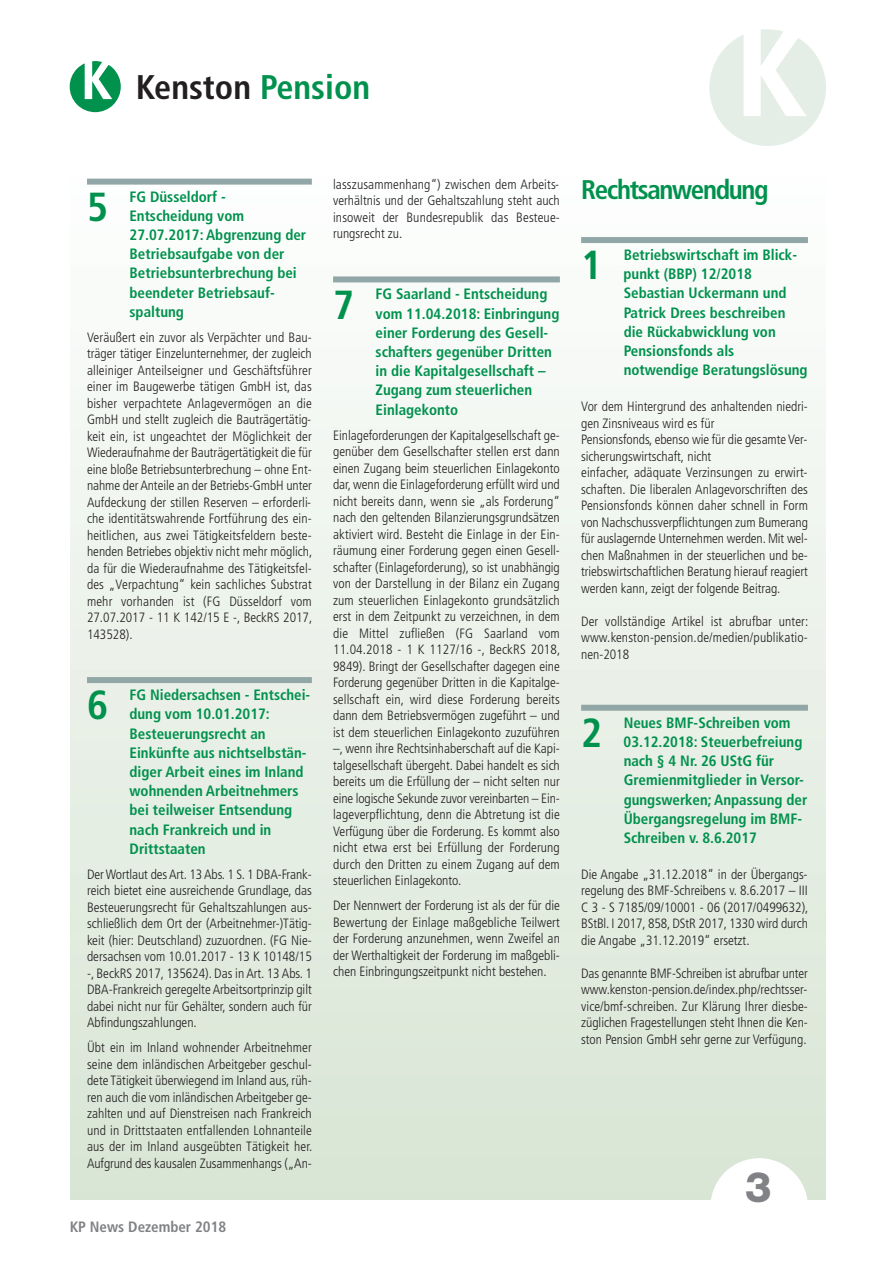
<style>
.page{position:relative;width:893px;height:1263px;background:#fff}
.page>*{position:absolute;margin:0;border:0;box-sizing:border-box;transform-origin:0 0}
.t1{font:800 42px "Helvetica Neue";color:#808285}
.t2{font:700 condensed 40.5px "Frutiger";color:#00914d}
.t3{font:700 condensed 34.2px "Frutiger";color:#231f20}
.t4{font:700 condensed 27px "Frutiger";letter-spacing:-.05em;color:#00914d}
.t5{font:700 condensed 15px/19.2px "Frutiger";color:#00914d}
.t6{font:700 condensed 15px "Frutiger";color:#808285}
.t7{font:300 condensed 13.5px/16.5px "Frutiger";color:#231f20;text-align:justify}
.s1{color:#00914d}
</style>
<div class="page">
<div style="left:70px;top:168px;width:756px;height:1031px;background:linear-gradient(to bottom,#fdfefe,#d8e5d4)"></div>
<div style="left:333px;top:276px;width:227px;height:6px;background:#91a6a7"></div>
<div style="left:87px;top:179px;width:225px;height:6px;background:#91a6a7"></div>
<div style="left:87px;top:677px;width:225px;height:6px;background:#91a6a7"></div>
<div style="left:581px;top:237px;width:227px;height:6px;background:#91a6a7"></div>
<div style="left:581px;top:705px;width:227px;height:6px;background:#91a6a7"></div>
<svg style="left:709px;top:29px;width:117px;height:117px"></svg>
<svg style="left:70px;top:61px;width:51px;height:51px"></svg>
<div style="left:710px;top:1158px;width:98px;height:98px;background:#fff;border-radius:50%"></div>
<h3 class="t3" style="left:136px;top:73px;width:236px">Kenston <span class="s1">Pension</span></h3>
<h2 class="t2" style="left:87px;top:190px;width:23px">5</h2>
<p class="t5" style="left:129px;top:188px;width:178px">FG Düsseldorf -<br>Entscheidung vom<br>27.07.2017: Abgrenzung der<br>Betriebsaufgabe von der<br>Betriebsunterbrechung bei beendeter Betriebsauf&shy;spaltung</p>
<p class="t7" style="left:87px;top:330px;width:227px">Veräußert ein zuvor als Verpächter und Bau&shy;träger tätiger Einzelunternehmer, der zugleich alleiniger Anteilseigner und Geschäftsführer einer im Baugewerbe tätigen GmbH ist, das bisher verpachtete Anlagevermögen an die GmbH und stellt zugleich die Bauträgertätig&shy;keit ein, ist ungeachtet der Möglichkeit der Wiederaufnahme der Bauträgertätigkeit die für eine bloße Betriebsunterbrechung – ohne Ent&shy;nahme der Anteile an der Betriebs-GmbH unter Aufdeckung der stillen Reserven – erforderli&shy;che identitätswahrende Fortführung des ein&shy;heitlichen, aus zwei Tätigkeitsfeldern beste&shy;henden Betriebes objektiv nicht mehr möglich, da für die Wiederaufnahme des Tätigkeitsfel&shy;des „Verpachtung“ kein sachliches Substrat mehr vorhanden ist (FG Düsseldorf vom 27.07.2017 - 11 K 142/15 E -, BeckRS 2017, 143528).</p>
<h2 class="t2" style="left:87px;top:689px;width:23px">6</h2>
<p class="t5" style="left:129px;top:686px;width:182px">FG Niedersachsen - Entschei&shy;dung vom 10.01.2017:<br>Besteuerungsrecht an<br>Einkünfte aus nichtselbstän&shy;diger Arbeit eines im Inland wohnenden Arbeitnehmers bei teilweiser Entsendung nach Frankreich und in<br>Drittstaaten</p>
<p class="t7" style="left:87px;top:867px;width:226px">DerWortlaut des Art. 13 Abs. 1 S. 1 DBA-Frank&shy;reich bietet eine ausreichende Grundlage, das Besteuerungsrecht für Gehaltszahlungen aus&shy;schließlich dem Ort der (Arbeitnehmer-)Tätig&shy;keit (hier: Deutschland) zuzuordnen. (FG Nie&shy;dersachsen vom 10.01.2017 - 13 K 10148/15 -, BeckRS 2017, 135624). Das in Art. 13 Abs. 1<br>DBA-Frankreich geregelte Arbeitsortprinzip gilt dabei nicht nur für Gehälter, sondern auch für Abfindungszahlungen.</p>
<p class="t7" style="left:87px;top:1040px;width:227px">Übt ein im Inland wohnender Arbeitnehmer seine dem inländischen Arbeitgeber geschul&shy;dete Tätigkeit überwiegend im Inland aus, rüh&shy;ren auch die vom inländischen Arbeitgeber ge&shy;zahlten und auf Dienstreisen nach Frankreich und in Drittstaaten entfallenden Lohnanteile aus der im Inland ausgeübten Tätigkeit her.<br>Aufgrund des kausalen Zusammenhangs („An-</p>
<p class="t6" style="left:70px;top:1221px;width:158px">KP News Dezember 2018</p>
<p class="t7" style="left:333px;top:177px;width:228px">lasszusammenhang“) zwischen dem Arbeits&shy;verhältnis und der Gehaltszahlung steht auch insoweit der Bundesrepublik das Besteue&shy;rungsrecht zu.</p>
<h2 class="t2" style="left:333px;top:288px;width:23px">7</h2>
<p class="t5" style="left:375px;top:286px;width:185px">FG Saarland - Entscheidung vom 11.04.2018: Einbringung einer Forderung des Gesell&shy;schafters gegenüber Dritten in die Kapitalgesellschaft –<br>Zugang zum steuerlichen<br>Einlagekonto</p>
<p class="t7" style="left:333px;top:428px;width:229px">Einlageforderungen der Kapitalgesellschaft ge&shy;genüber dem Gesellschafter stellen erst dann einen Zugang beim steuerlichen Einlagekonto dar, wenn die Einlageforderung erfüllt wird und nicht bereits dann, wenn sie „als Forderung“ nach den geltenden Bilanzierungsgrundsätzen aktiviert wird. Besteht die Einlage in der Ein&shy;räumung einer Forderung gegen einen Gesell&shy;schafter (Einlageforderung), so ist unabhängig von der Darstellung in der Bilanz ein Zugang zum steuerlichen Einlagekonto grundsätzlich erst in dem Zeitpunkt zu verzeichnen, in dem die Mittel zufließen (FG Saarland vom 11.04.2018 - 1 K 1127/16 -, BeckRS 2018, 9849). Bringt der Gesellschafter dagegen eine Forderung gegenüber Dritten in die Kapitalge&shy;sellschaft ein, wird diese Forderung bereits dann dem Betriebsvermögen zugeführt – und ist dem steuerlichen Einlagekonto zuzuführen –, wenn ihre Rechtsinhaberschaft auf die Kapi&shy;talgesellschaft übergeht. Dabei handelt es sich bereits um die Erfüllung der – nicht selten nur eine logische Sekunde zuvor vereinbarten – Ein&shy;lageverpflichtung, denn die Abtretung ist die Verfügung über die Forderung. Es kommt also nicht etwa erst bei Erfüllung der Forderung durch den Dritten zu einem Zugang auf dem steuerlichen Einlagekonto.</p>
<p class="t7" style="left:333px;top:898px;width:228px">Der Nennwert der Forderung ist als der für die Bewertung der Einlage maßgebliche Teilwert der Forderung anzunehmen, wenn Zweifel an der Werthaltigkeit der Forderung im maßgebli&shy;chen Einbringungszeitpunkt nicht bestehen.</p>
<h3 class="t4" style="left:581px;top:179px;width:189px">Rechtsanwendung</h3>
<h2 class="t2" style="left:581px;top:249px;width:23px">1</h2>
<p class="t5" style="left:623px;top:246px;width:186px">Betriebswirtschaft im Blick&shy;punkt (BBP) 12/2018<br>Sebastian Uckermann und<br>Patrick Drees beschreiben die Rückabwicklung von<br>Pensionsfonds als notwendige Beratungslösung</p>
<p class="t7" style="left:581px;top:399px;width:228px;text-align:left">Vor dem Hintergrund des anhaltenden niedri&shy;gen Zinsniveaus wird es für<br>Pensionsfonds, ebenso wie für die gesamte Ver&shy;sicherungswirtschaft, nicht<br>einfacher, adäquate Verzinsungen zu erwirt&shy;schaften. Die liberalen Anlagevorschriften des Pensionsfonds können daher schnell in Form von Nachschussverpflichtungen zum Bumerang für auslagernde Unternehmen werden. Mit wel&shy;chen Maßnahmen in der steuerlichen und be&shy;triebswirtschaftlichen Beratung hierauf reagiert werden kann, zeigt der folgende Beitrag.</p>
<p class="t7" style="left:581px;top:614px;width:229px">Der vollständige Artikel ist abrufbar unter: www.kenston-pension.de/medien/publikatio&shy;nen-2018</p>
<h2 class="t2" style="left:581px;top:716px;width:23px">2</h2>
<p class="t5" style="left:623px;top:714px;width:185px">Neues BMF-Schreiben vom<br>03.12.2018: Steuerbefreiung nach § 4 Nr. 26 UStG für<br>Gremienmitglieder in Versor&shy;gungswerken; Anpassung der<br>Übergangsregelung im BMF-<br>Schreiben v. 8.6.2017</p>
<p class="t7" style="left:581px;top:867px;width:229px">Die Angabe „31.12.2018“ in der Übergangs&shy;regelung des BMF-Schreibens v. 8.6.2017 – III C 3 - S 7185/09/10001 - 06 (2017/0499632), BStBl. I 2017, 858, DStR 2017, 1330 wird durch die Angabe „31.12.2019“ ersetzt.</p>
<p class="t7" style="left:581px;top:966px;width:228px">Das genannte BMF-Schreiben ist abrufbar unter www.kenston-pension.de/index.php/rechtsser&shy;vice/bmf-schreiben. Zur Klärung Ihrer diesbe&shy;züglichen Fragestellungen steht Ihnen die Ken&shy;ston Pension GmbH sehr gerne zur Verfügung.</p>
<h1 class="t1" style="left:745px;top:1171px;width:28px">3</h1>
</div>
